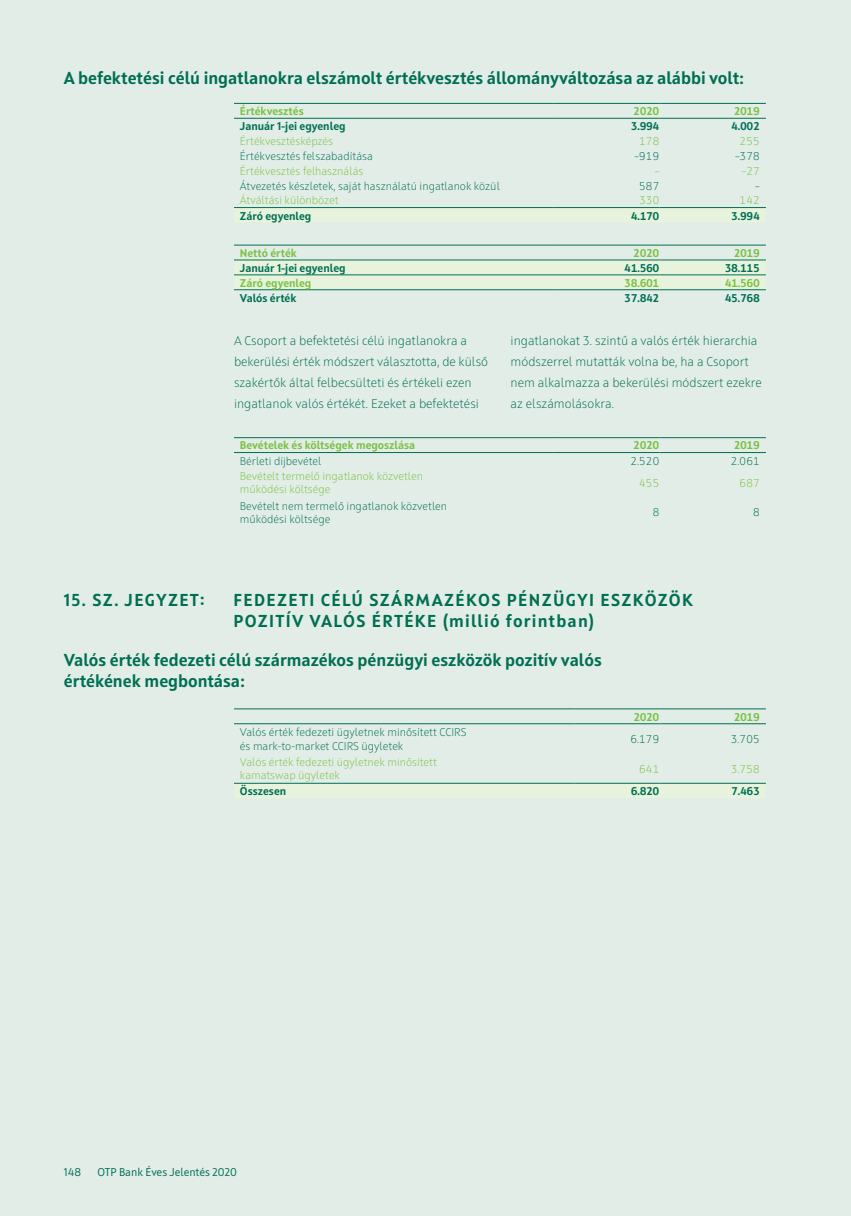
<style>
.page{position:relative;width:851px;height:1216px;background:#fff}
.page>*{position:absolute;margin:0;border:0;box-sizing:border-box;transform-origin:0 0}
.t1{font:700 17.25px/21px "Squad";color:#006f51}
.t2{font:700 17.25px/21px "Squad";letter-spacing:.08em;color:#006f51}
.t3{font:700 17.25px "Squad";letter-spacing:.075em;color:#006f51}
.t4{font:300 12.75px/21px "Squad";color:#006f51}
.t5{font:300 11.25px/13.5px "Squad";color:#006f51}
.t6{font:300 11.25px/13.5px "Squad";color:#7bc142}
.t7{font:700 11.25px "Squad";color:#006f51}
.t8{font:700 11.25px "Squad";color:#7bc142}
.t9{font:11.25px "Squad";color:#006f51}
</style>
<div class="page">
<div style="left:0;top:0;width:850px;height:1216px;background:#e2ede8"></div>
<hr style="left:234px;top:708px;width:340px;height:1px;background:#006f51">
<hr style="left:574px;top:708px;width:85px;height:1px;background:#006f51">
<hr style="left:659px;top:708px;width:106px;height:1px;background:#006f51">
<hr style="left:234px;top:723px;width:340px;height:1px;background:#006f51">
<hr style="left:574px;top:723px;width:85px;height:1px;background:#006f51">
<hr style="left:659px;top:723px;width:106px;height:1px;background:#006f51">
<hr style="left:234px;top:783px;width:340px;height:1px;background:#006f51">
<hr style="left:574px;top:783px;width:85px;height:1px;background:#006f51">
<hr style="left:659px;top:783px;width:106px;height:1px;background:#006f51">
<svg style="left:234px;top:208px;width:531px;height:1px"></svg>
<hr style="left:234px;top:103px;width:319px;height:1px;background:#006f51">
<hr style="left:553px;top:103px;width:106px;height:1px;background:#006f51">
<hr style="left:659px;top:103px;width:106px;height:1px;background:#006f51">
<hr style="left:234px;top:207px;width:319px;height:1px;background:#006f51">
<hr style="left:553px;top:207px;width:106px;height:1px;background:#006f51">
<hr style="left:659px;top:207px;width:106px;height:1px;background:#006f51">
<hr style="left:234px;top:118px;width:319px;height:1px;background:#006f51">
<hr style="left:553px;top:118px;width:106px;height:1px;background:#006f51">
<hr style="left:659px;top:118px;width:106px;height:1px;background:#006f51">
<svg style="left:234px;top:275px;width:531px;height:1px"></svg>
<hr style="left:234px;top:245px;width:319px;height:1px;background:#006f51">
<hr style="left:553px;top:245px;width:106px;height:1px;background:#006f51">
<hr style="left:659px;top:245px;width:106px;height:1px;background:#006f51">
<hr style="left:234px;top:289px;width:319px;height:1px;background:#006f51">
<hr style="left:553px;top:289px;width:106px;height:1px;background:#006f51">
<hr style="left:659px;top:289px;width:106px;height:1px;background:#006f51">
<hr style="left:234px;top:260px;width:319px;height:1px;background:#006f51">
<hr style="left:234px;top:274px;width:319px;height:1px;background:#006f51">
<hr style="left:553px;top:260px;width:106px;height:1px;background:#006f51">
<hr style="left:659px;top:260px;width:106px;height:1px;background:#006f51">
<hr style="left:553px;top:274px;width:106px;height:1px;background:#006f51">
<hr style="left:659px;top:274px;width:106px;height:1px;background:#006f51">
<hr style="left:234px;top:437px;width:319px;height:1px;background:#006f51">
<hr style="left:553px;top:437px;width:106px;height:1px;background:#006f51">
<hr style="left:659px;top:437px;width:106px;height:1px;background:#006f51">
<hr style="left:234px;top:452px;width:319px;height:1px;background:#006f51">
<hr style="left:553px;top:452px;width:106px;height:1px;background:#006f51">
<hr style="left:659px;top:452px;width:106px;height:1px;background:#006f51">
<h1 class="t1" style="left:64px;top:69px;width:681px">A befektetési célú ingatlanokra elszámolt értékvesztés állományváltozása az alábbi volt:</h1>
<p class="t8" style="left:240px;top:106px;width:65px">Értékvesztés</p>
<p class="t8" style="left:633px;top:106px;width:28px">2020</p>
<p class="t8" style="left:733px;top:106px;width:28px">2019</p>
<p class="t7" style="left:240px;top:121px;width:107px">Január 1-jei egyenleg</p>
<p class="t7" style="left:630px;top:121px;width:30px">3.994</p>
<p class="t7" style="left:731px;top:121px;width:30px">4.002</p>
<p class="t6" style="left:240px;top:135px;width:95px">Értékvesztésképzés</p>
<p class="t6" style="left:638px;top:135px;width:22px">178</p>
<p class="t6" style="left:739px;top:135px;width:22px">255</p>
<p class="t5" style="left:240px;top:150px;width:134px">Értékvesztés felszabadítása</p>
<p class="t5" style="left:634px;top:150px;width:26px">–919</p>
<p class="t5" style="left:735px;top:150px;width:26px">–378</p>
<p class="t6" style="left:240px;top:165px;width:125px">Értékvesztés felhasználás</p>
<p class="t6" style="left:654px;top:165px;width:6px">–</p>
<p class="t6" style="left:741px;top:165px;width:20px">–27</p>
<p class="t5" style="left:240px;top:180px;width:261px">Átvezetés készletek, saját használatú ingatlanok közül</p>
<p class="t5" style="left:638px;top:180px;width:22px">587</p>
<p class="t5" style="left:755px;top:180px;width:6px">–</p>
<p class="t6" style="left:240px;top:194px;width:100px">Átváltási különbözet</p>
<p class="t6" style="left:638px;top:194px;width:22px">330</p>
<p class="t6" style="left:739px;top:194px;width:22px">142</p>
<p class="t7" style="left:240px;top:210px;width:73px">Záró egyenleg</p>
<p class="t7" style="left:630px;top:210px;width:30px">4.170</p>
<p class="t7" style="left:731px;top:210px;width:30px">3.994</p>
<p class="t8" style="left:240px;top:248px;width:58px">Nettó érték</p>
<p class="t8" style="left:633px;top:248px;width:28px">2020</p>
<p class="t8" style="left:733px;top:248px;width:28px">2019</p>
<p class="t7" style="left:240px;top:262px;width:107px">Január 1-jei egyenleg</p>
<p class="t7" style="left:624px;top:262px;width:37px">41.560</p>
<p class="t7" style="left:724px;top:262px;width:37px">38.115</p>
<p class="t8" style="left:240px;top:277px;width:73px">Záró egyenleg</p>
<p class="t8" style="left:624px;top:277px;width:37px">38.601</p>
<p class="t8" style="left:724px;top:277px;width:37px">41.560</p>
<p class="t7" style="left:240px;top:292px;width:58px">Valós érték</p>
<p class="t7" style="left:624px;top:292px;width:37px">37.842</p>
<p class="t7" style="left:724px;top:292px;width:37px">45.768</p>
<p class="t4" style="left:234px;top:330px;width:255px">A Csoport a befektetési célú ingatlanokra a bekerülési érték módszert választotta, de külső szakértők által felbecsülteti és értékeli ezen ingatlanok valós értékét. Ezeket a befektetési</p>
<p class="t4" style="left:510px;top:330px;width:252px">ingatlanokat 3. szintű a valós érték hierarchia módszerrel mutatták volna be, ha a Csoport nem alkalmazza a bekerülési módszert ezekre az elszámolásokra.</p>
<p class="t8" style="left:240px;top:440px;width:177px">Bevételek és költségek megoszlása</p>
<p class="t8" style="left:633px;top:440px;width:28px">2020</p>
<p class="t8" style="left:733px;top:440px;width:28px">2019</p>
<p class="t5" style="left:240px;top:454px;width:83px">Bérleti díjbevétel</p>
<p class="t5" style="left:630px;top:454px;width:31px">2.520</p>
<p class="t5" style="left:730px;top:454px;width:31px">2.061</p>
<p class="t6" style="left:240px;top:470px;width:185px">Bevételt termelő ingatlanok közvetlen működési költsége</p>
<p class="t6" style="left:638px;top:477px;width:22px">455</p>
<p class="t6" style="left:739px;top:477px;width:22px">687</p>
<p class="t5" style="left:240px;top:500px;width:209px">Bevételt nem termelő ingatlanok közvetlen működési költsége</p>
<p class="t5" style="left:652px;top:506px;width:9px">8</p>
<p class="t5" style="left:752px;top:506px;width:9px">8</p>
<h1 class="t3" style="left:64px;top:592px;width:142px">15. SZ. JEGYZET:</h1>
<h1 class="t2" style="left:233px;top:590px;width:461px">FEDEZETI CÉLÚ SZÁRMAZÉKOS PÉNZÜGYI ESZKÖZÖK<br>POZITÍV VALÓS ÉRTÉKE (millió forintban)</h1>
<h1 class="t1" style="left:64px;top:651px;width:539px">Valós érték fedezeti célú származékos pénzügyi eszközök pozitív valós értékének megbontása:</h1>
<p class="t8" style="left:633px;top:711px;width:28px">2020</p>
<p class="t8" style="left:733px;top:711px;width:28px">2019</p>
<p class="t5" style="left:240px;top:726px;width:228px">Valós érték fedezeti ügyletnek minősített CCIRS és mark-to-market CCIRS ügyletek</p>
<p class="t5" style="left:630px;top:733px;width:31px">6.179</p>
<p class="t5" style="left:730px;top:733px;width:31px">3.705</p>
<p class="t6" style="left:240px;top:756px;width:198px">Valós érték fedezeti ügyletnek minősített kamatswap ügyletek</p>
<p class="t6" style="left:638px;top:763px;width:22px">641</p>
<p class="t6" style="left:730px;top:763px;width:31px">3.758</p>
<p class="t7" style="left:240px;top:786px;width:48px">Összesen</p>
<p class="t7" style="left:630px;top:786px;width:30px">6.820</p>
<p class="t7" style="left:731px;top:786px;width:30px">7.463</p>
<p class="t9" style="left:64px;top:1167px;width:19px">148</p>
<p class="t9" style="left:97px;top:1167px;width:141px">OTP Bank Éves Jelentés 2020</p>
</div>
